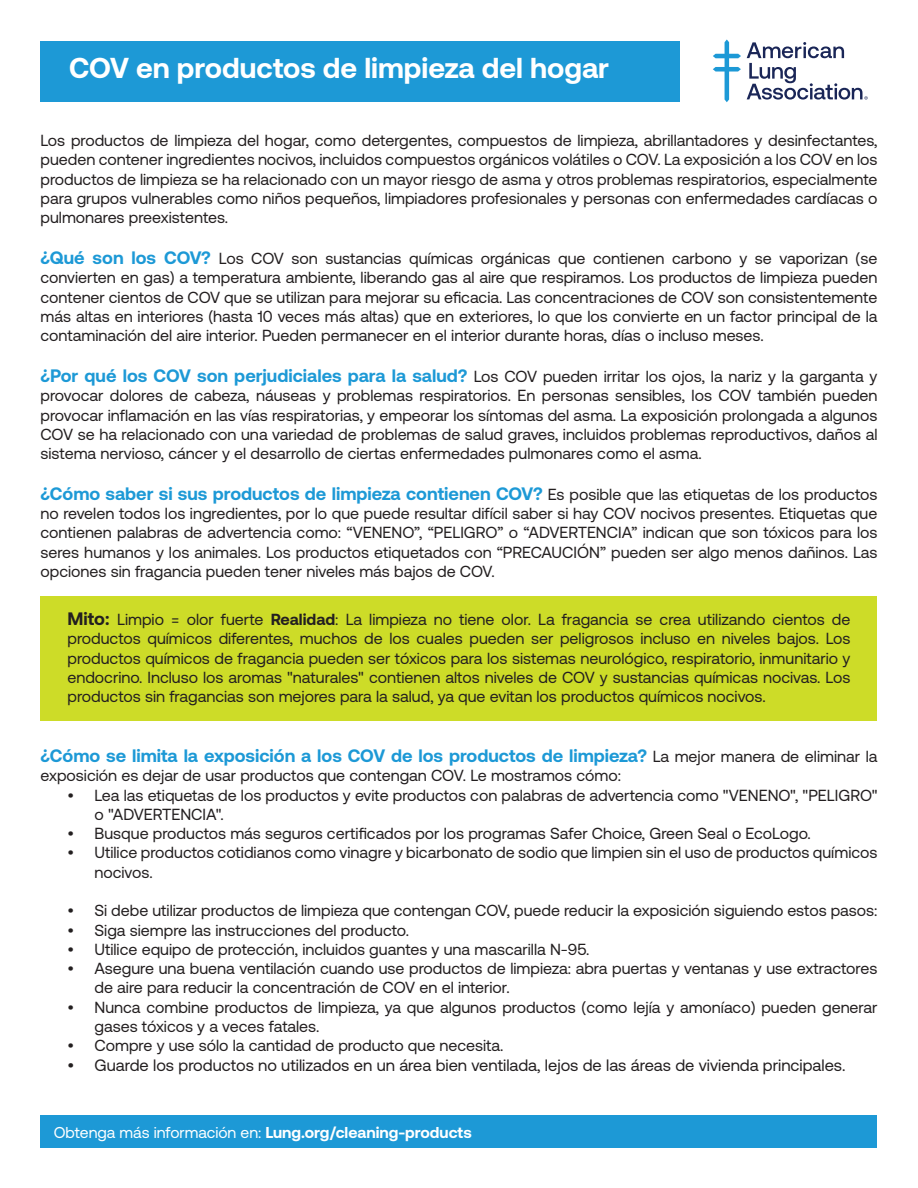
<style>
.page{position:relative;width:918px;height:1188px;background:#fff}
.page>*{position:absolute;margin:0;border:0;box-sizing:border-box;transform-origin:0 0}
.t1{font:700 28.8px "Aeonik";color:#fff}
.t2{font:700 18px "Aeonik";color:#1d99d6}
.t3{font:16.5px "Aeonik";color:#231f20}
.t4{font:16.05px/19.2px "Aeonik";color:#231f20;text-align:justify}
.t5{font:700 15.75px "Aeonik";color:#fff}
.s1{font-weight:700;font-size:18px;color:#1d99d6}
.s2{font-weight:400;font-size:16.05px;color:#231f20}
.s3{font-weight:700;font-size:18px}
.s4{font-weight:700}
.s5{font-weight:400}
</style>
<div class="page">
<div style="left:40px;top:596px;width:838px;height:125px;background:#cddc28"></div>
<div style="left:40px;top:42px;width:640px;height:60px;background:#1d99d6"></div>
<div style="left:40px;top:1115px;width:838px;height:33px;background:#1d99d6"></div>
<svg style="left:713px;top:39px;width:28px;height:63px"></svg>
<svg style="left:747px;top:42px;width:121px;height:58px"></svg>
<p class="t1" style="left:69px;top:51px;width:541px">COV en productos de limpieza del hogar</p>
<p class="t4" style="left:40px;top:131px;width:839px">Los productos de limpieza del hogar, como detergentes, compuestos de limpieza, abrillantadores y desinfectantes, pueden contener ingredientes nocivos, incluidos compuestos orgánicos volátiles o COV. La exposición a los COV en los productos de limpieza se ha relacionado con un mayor riesgo de asma y otros problemas respiratorios, especialmente para grupos vulnerables como niños pequeños, limpiadores profesionales y personas con enfermedades cardíacas o pulmonares preexistentes.</p>
<p class="t4" style="left:40px;top:249px;width:838px"><span class="s1">¿Qué son los COV?</span> Los COV son sustancias químicas orgánicas que contienen carbono y se vaporizan (se convierten en gas) a temperatura ambiente, liberando gas al aire que respiramos. Los productos de limpieza pueden contener cientos de COV que se utilizan para mejorar su eficacia. Las concentraciones de COV son consistentemente más altas en interiores (hasta 10 veces más altas) que en exteriores, lo que los convierte en un factor principal de la contaminación del aire interior. Pueden permanecer en el interior durante horas, días o incluso meses.</p>
<p class="t4" style="left:40px;top:367px;width:839px"><span class="s1">¿Por qué los COV son perjudiciales para la salud?</span> Los COV pueden irritar los ojos, la nariz y la garganta y provocar dolores de cabeza, náuseas y problemas respiratorios. En personas sensibles, los COV también pueden provocar inflamación en las vías respiratorias, y empeorar los síntomas del asma. La exposición prolongada a algunos COV se ha relacionado con una variedad de problemas de salud graves, incluidos problemas reproductivos, daños al sistema nervioso, cáncer y el desarrollo de ciertas enfermedades pulmonares como el asma.</p>
<p class="t2" style="left:40px;top:483px;width:839px">¿Cómo saber si sus productos de limpieza contienen COV? <span class="s2">Es posible que las etiquetas de los productos</span></p>
<p class="t4" style="left:40px;top:504px;width:839px">no revelen todos los ingredientes, por lo que puede resultar difícil saber si hay COV nocivos presentes. Etiquetas que contienen palabras de advertencia como: “VENENO”, “PELIGRO” o “ADVERTENCIA” indican que son tóxicos para los seres humanos y los animales. Los productos etiquetados con “PRECAUCIÓN” pueden ser algo menos dañinos. Las opciones sin fragancia pueden tener niveles más bajos de COV.</p>
<p class="t4" style="left:68px;top:610px;width:785px"><span class="s3">Mito:</span> Limpio = olor fuerte <span class="s4">Realidad</span>: La limpieza no tiene olor. La fragancia se crea utilizando cientos de productos químicos diferentes, muchos de los cuales pueden ser peligrosos incluso en niveles bajos. Los productos químicos de fragancia pueden ser tóxicos para los sistemas neurológico, respiratorio, inmunitario y endocrino. Incluso los aromas "naturales" contienen altos niveles de COV y sustancias químicas nocivas. Los productos sin fragancias son mejores para la salud, ya que evitan los productos químicos nocivos.</p>
<p class="t2" style="left:40px;top:746px;width:839px">¿Cómo se limita la exposición a los COV de los productos de limpieza? <span class="s2">La mejor manera de eliminar la</span></p>
<p class="t4" style="left:40px;top:766px;width:582px">exposición es dejar de usar productos que contengan COV. Le mostramos cómo:</p>
<p class="t4" style="left:94px;top:786px;width:785px;text-indent:-27px">• Lea las etiquetas de los productos y evite productos con palabras de advertencia como "VENENO", "PELIGRO" o "ADVERTENCIA".</p>
<p class="t4" style="left:68px;top:824px;width:745px">• Busque productos más seguros certificados por los programas Safer Choice, Green Seal o EcoLogo.</p>
<p class="t4" style="left:94px;top:843px;width:785px;text-indent:-27px">• Utilice productos cotidianos como vinagre y bicarbonato de sodio que limpien sin el uso de productos químicos nocivos.</p>
<p class="t4" style="left:68px;top:901px;width:812px">• Si debe utilizar productos de limpieza que contengan COV, puede reducir la exposición siguiendo estos pasos:</p>
<p class="t4" style="left:68px;top:920px;width:343px">• Siga siempre las instrucciones del producto.</p>
<p class="t4" style="left:68px;top:940px;width:524px">• Utilice equipo de protección, incluidos guantes y una mascarilla N-95.</p>
<p class="t4" style="left:94px;top:959px;width:784px;text-indent:-27px">• Asegure una buena ventilación cuando use productos de limpieza: abra puertas y ventanas y use extractores de aire para reducir la concentración de COV en el interior.</p>
<p class="t4" style="left:94px;top:997px;width:785px;text-indent:-27px">• Nunca combine productos de limpieza, ya que algunos productos (como lejía y amoníaco) pueden generar gases tóxicos y a veces fatales.</p>
<p class="t4" style="left:68px;top:1036px;width:437px">• Compre y use sólo la cantidad de producto que necesita.</p>
<p class="t3" style="left:68px;top:1056px;width:779px">• Guarde los productos no utilizados en un área bien ventilada, lejos de las áreas de vivienda principales.</p>
<p class="t5" style="left:54px;top:1124px;width:419px"><span class="s5">Obtenga más información en:</span> Lung.org/cleaning-products</p>
</div>
